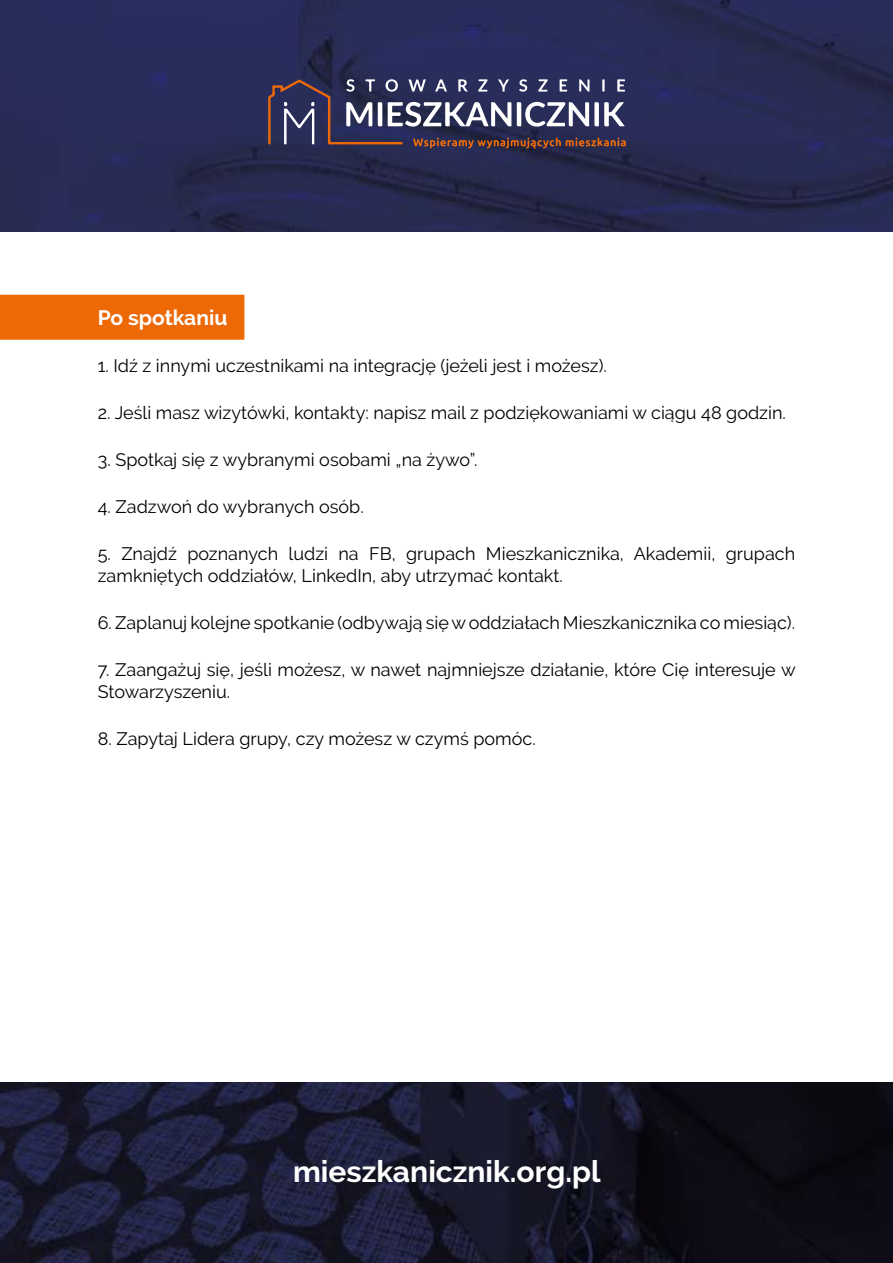
<style>
.page{position:relative;width:893px;height:1263px;background:#fff}
.page>*{position:absolute;margin:0;border:0;box-sizing:border-box;transform-origin:0 0}
.t1{font:700 30px "Raleway";color:#fff}
.t2{font:700 21px "Raleway";color:#fff}
.t3{font:18px/21.6px "Raleway";color:#000}
</style>
<div class="page">
<img style="left:0;top:0;width:893px;height:231px">
<div style="left:0;top:295px;width:244px;height:45px;background:#ed6905"></div>
<img style="left:0;top:1083px;width:893px;height:180px">
<svg style="left:268px;top:79px;width:358px;height:70px;background:#54506b"></svg>
<p class="t2" style="left:98px;top:305px;width:131px">Po spotkaniu</p>
<p class="t3" style="left:98px;top:354px;width:511px">1. Idź z innymi uczestnikami na integrację (jeżeli jest i możesz).</p>
<p class="t3" style="left:98px;top:401px;width:690px">2. Jeśli masz wizytówki, kontakty: napisz mail z podziękowaniami w ciągu 48 godzin.</p>
<p class="t3" style="left:98px;top:449px;width:381px">3. Spotkaj się z wybranymi osobami „na żywo”.</p>
<p class="t3" style="left:98px;top:496px;width:267px">4. Zadzwoń do wybranych osób.</p>
<p class="t3" style="left:98px;top:543px;width:699px">5. Znajdź poznanych ludzi na FB, grupach Mieszkanicznika, Akademii, grupach zamkniętych oddziałów, LinkedIn, aby utrzymać kontakt.</p>
<p class="t3" style="left:98px;top:612px;width:699px">6. Zaplanuj kolejne spotkanie (odbywają się w oddziałach Mieszkanicznika co miesiąc).</p>
<p class="t3" style="left:98px;top:659px;width:699px">7. Zaangażuj się, jeśli możesz, w nawet najmniejsze działanie, które Cię interesuje w<br>Stowarzyszeniu.</p>
<p class="t3" style="left:98px;top:727px;width:440px">8. Zapytaj Lidera grupy, czy możesz w czymś pomóc.</p>
<h1 class="t1" style="left:293px;top:1154px;width:309px">mieszkanicznik.org.pl</h1>
</div>
